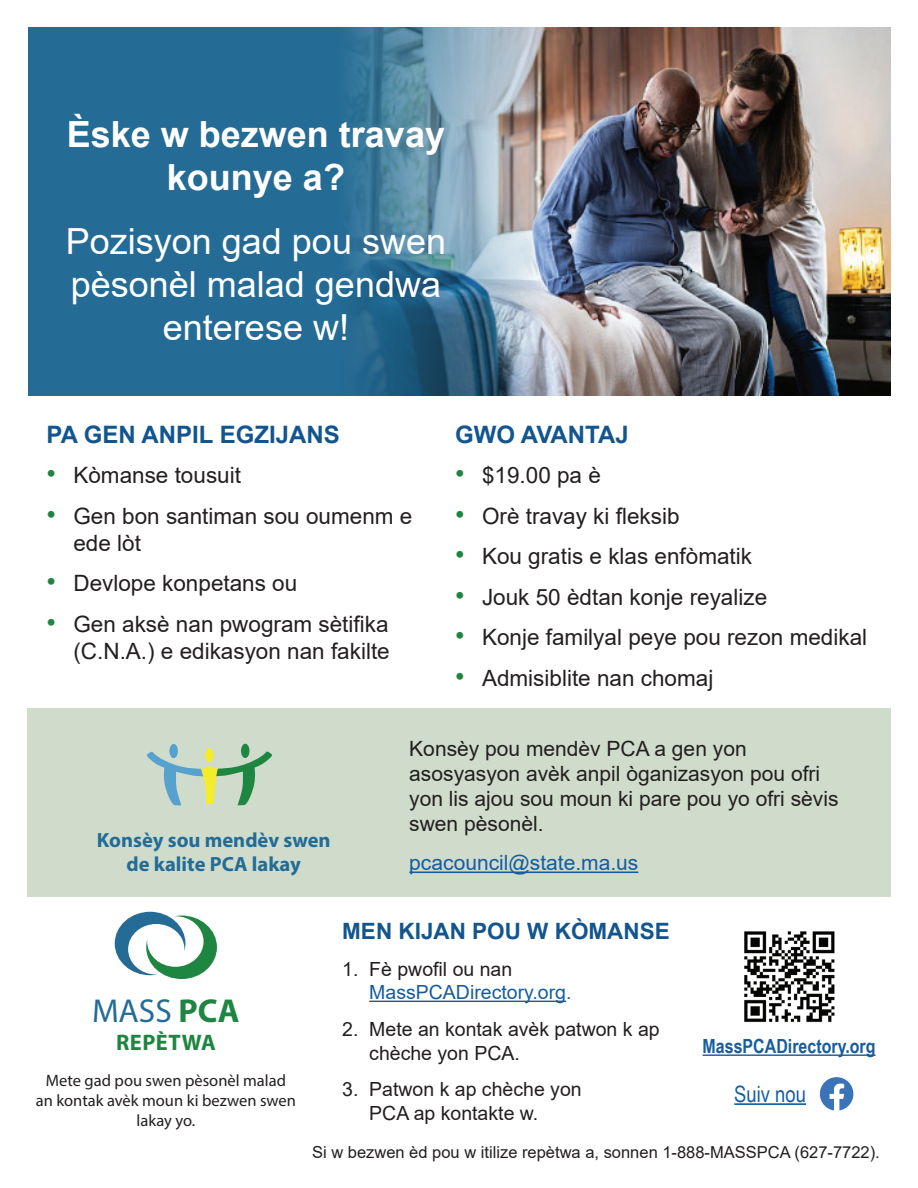
<style>
.page{position:relative;width:918px;height:1188px;background:#fff}
.page>*{position:absolute;margin:0;border:0;box-sizing:border-box;transform-origin:0 0}
.t1{font:36px/43.2px "Arial";color:#fff;text-align:center}
.t2{font:700 36px/43.2px "Arial";color:#fff;text-align:center}
.t3{font:33.3px "Myriad Pro";color:#246c96}
.t4{font:700 24px "Arial";color:#12558f}
.t5{font:22.5px/27px "Arial";color:#231f20}
.t6{font:700 22.5px "Arial";color:#12558f}
.t7{font:700 22.5px "Myriad Pro";letter-spacing:.02em;color:#1e8641}
.t8{font:22.5px "Arial Narrow";color:#175d9e}
.t9{font:21px/25.2px "Arial";color:#231f20}
.t10{font:21px "Arial";color:#175d9e}
.t11{font:700 20.55px/24.8px "Myriad Pro";color:#246c96;text-align:center}
.t12{font:19.5px/23.4px "Arial";color:#231f20}
.t13{font:19.5px "Arial";color:#175d9e}
.t14{font:700 19.5px "Arial Narrow";color:#175d9e}
.t15{font:16.5px/19.8px "Myriad Pro";color:#231f20;text-align:center}
.t16{font:16.5px "Arial";color:#231f20}
.s1{font-size:27px;color:#1e8641}
.s2{font-weight:700;color:#1e8641}
</style>
<div class="page">
<div style="left:28px;top:27px;width:863px;height:368px;background:#246c96"></div>
<div style="left:27px;top:709px;width:864px;height:188px;background:#cfdccb"></div>
<div style="left:169px;top:744px;width:9px;height:14px;background:#57a1cf;border-radius:50%"></div>
<div style="left:241px;top:744px;width:8px;height:14px;background:#1e8641;border-radius:50%"></div>
<svg style="left:147px;top:750px;width:125px;height:56px"></svg>
<div style="left:205px;top:748px;width:9px;height:14px;background:#f4eb2a;border-radius:50%"></div>
<hr style="left:409px;top:872px;width:229px;height:1px;background:#175d9e">
<img style="left:349px;top:27px;width:542px;height:368px">
<hr style="left:369px;top:1001px;width:197px;height:1px;background:#175d9e">
<img style="left:744px;top:931px;width:91px;height:92px">
<svg style="left:115px;top:912px;width:102px;height:67px"></svg>
<hr style="left:703px;top:1054px;width:173px;height:2px;background:#175d9e">
<svg style="left:820px;top:1077px;width:33px;height:34px"></svg>
<hr style="left:734px;top:1103px;width:72px;height:2px;background:#175d9e">
<h1 class="t2" style="left:67px;top:114px;width:380px">Èske w bezwen travay kounye a?</h1>
<h1 class="t1" style="left:66px;top:219px;width:382px">Pozisyon gad pou swen pèsonèl malad gendwa enterese w!</h1>
<p class="t4" style="left:46px;top:419px;width:295px">PA GEN ANPIL EGZIJANS</p>
<p class="t5" style="left:46px;top:462px;width:196px"><span class="s1">•</span> Kòmanse tousuit</p>
<p class="t5" style="left:73px;top:502px;width:340px;text-indent:-27px"><span class="s1">•</span> Gen bon santiman sou oumenm e ede lòt</p>
<p class="t5" style="left:46px;top:570px;width:252px"><span class="s1">•</span> Devlope konpetans ou</p>
<p class="t5" style="left:46px;top:610px;width:345px;text-align:right"><span class="s1">•</span> Gen aksè nan pwogram sètifika (C.N.A.) e edikasyon nan fakilte</p>
<p class="t4" style="left:455px;top:419px;width:175px">GWO AVANTAJ</p>
<p class="t5" style="left:455px;top:462px;width:147px"><span class="s1">•</span> $19.00 pa è</p>
<p class="t5" style="left:455px;top:502px;width:226px"><span class="s1">•</span> Orè travay ki fleksib</p>
<p class="t5" style="left:455px;top:543px;width:299px"><span class="s1">•</span> Kou gratis e klas enfòmatik</p>
<p class="t5" style="left:455px;top:583px;width:314px"><span class="s1">•</span> Jouk 50 èdtan konje reyalize</p>
<p class="t5" style="left:455px;top:624px;width:414px"><span class="s1">•</span> Konje familyal peye pou rezon medikal</p>
<p class="t5" style="left:455px;top:664px;width:260px"><span class="s1">•</span> Admisiblite nan chomaj</p>
<p class="t11" style="left:97px;top:827px;width:235px">Konsèy sou mendèv swen de kalite PCA lakay</p>
<p class="t9" style="left:409px;top:736px;width:431px">Konsèy pou mendèv PCA a gen yon asosyasyon avèk anpil òganizasyon pou ofri yon lis ajou sou moun ki pare pou yo ofri sèvis swen pèsonèl.</p>
<p class="t10" style="left:409px;top:848px;width:231px">pcacouncil@state.ma.us</p>
<h2 class="t3" style="left:92px;top:990px;width:149px">MASS <span class="s2">PCA</span></h2>
<p class="t7" style="left:116px;top:1027px;width:101px">REPÈTWA</p>
<p class="t15" style="left:36px;top:1070px;width:262px">Mete gad pou swen pèsonèl malad an kontak avèk moun ki bezwen swen lakay yo.</p>
<p class="t6" style="left:342px;top:916px;width:329px">MEN KIJAN POU W KÒMANSE</p>
<p class="t12" style="left:342px;top:957px;width:172px">1. Fè pwofil ou nan</p>
<p class="t13" style="left:369px;top:979px;width:204px">MassPCADirectory.org.</p>
<p class="t12" style="left:369px;top:1017px;width:292px;text-indent:-27px">2. Mete an kontak avèk patwon k ap chèche yon PCA.</p>
<p class="t12" style="left:369px;top:1078px;width:214px;text-indent:-27px">3. Patwon k ap chèche yon<br>PCA ap kontakte w.</p>
<p class="t14" style="left:703px;top:1032px;width:174px">MassPCADirectory.org</p>
<p class="t8" style="left:734px;top:1077px;width:73px">Suiv nou</p>
<p class="t16" style="left:312px;top:1141px;width:569px">Si w bezwen èd pou w itilize repètwa a, sonnen 1-888-MASSPCA (627-7722).</p>
</div>
